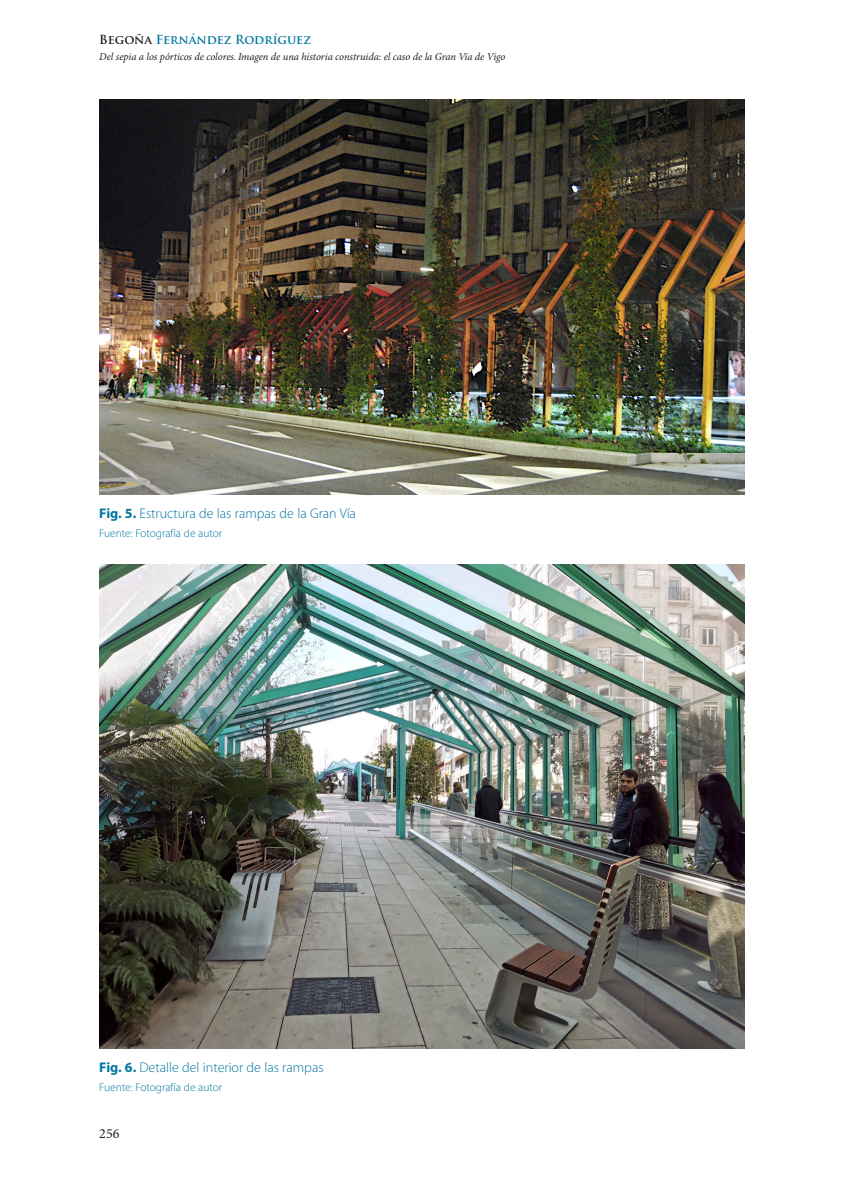
<style>
.page{position:relative;width:844px;height:1191px;background:#fff}
.page>*{position:absolute;margin:0;border:0;box-sizing:border-box;transform-origin:0 0}
.t1{font:300 14px "Myriad Pro";color:#0077a0}
.t2{font:14px "Minion Pro";color:#231f20}
.t3{font:700 12.25px "Trajan Pro";color:#0077a0}
.t4{font:300 11.38px "Myriad Pro";color:#0077a0}
.t5{font:italic 10.5px "Minion Pro";letter-spacing:-.005em;color:#231f20}
.s1{color:#231f20}
.s2{font-weight:700}
</style>
<div class="page">
<img style="left:99px;top:99px;width:645px;height:396px">
<img style="left:99px;top:565px;width:645px;height:483px">
<p class="t3" style="left:99px;top:32px;width:213px"><span class="s1">Begoña</span> Fernández Rodríguez</p>
<p class="t5" style="left:99px;top:49px;width:407px">Del sepia a los pórticos de colores. Imagen de una historia construida: el caso de la Gran Vía de Vigo</p>
<h1 class="t1" style="left:99px;top:505px;width:258px"><span class="s2">Fig. 5.</span> Estructura de las rampas de la Gran Vía</h1>
<p class="t4" style="left:99px;top:526px;width:124px">Fuente: Fotografía de autor</p>
<h1 class="t1" style="left:99px;top:1058px;width:226px"><span class="s2">Fig. 6.</span> Detalle del interior de las rampas</h1>
<p class="t4" style="left:99px;top:1080px;width:124px">Fuente: Fotografía de autor</p>
<h1 class="t2" style="left:99px;top:1124px;width:22px">256</h1>
</div>
